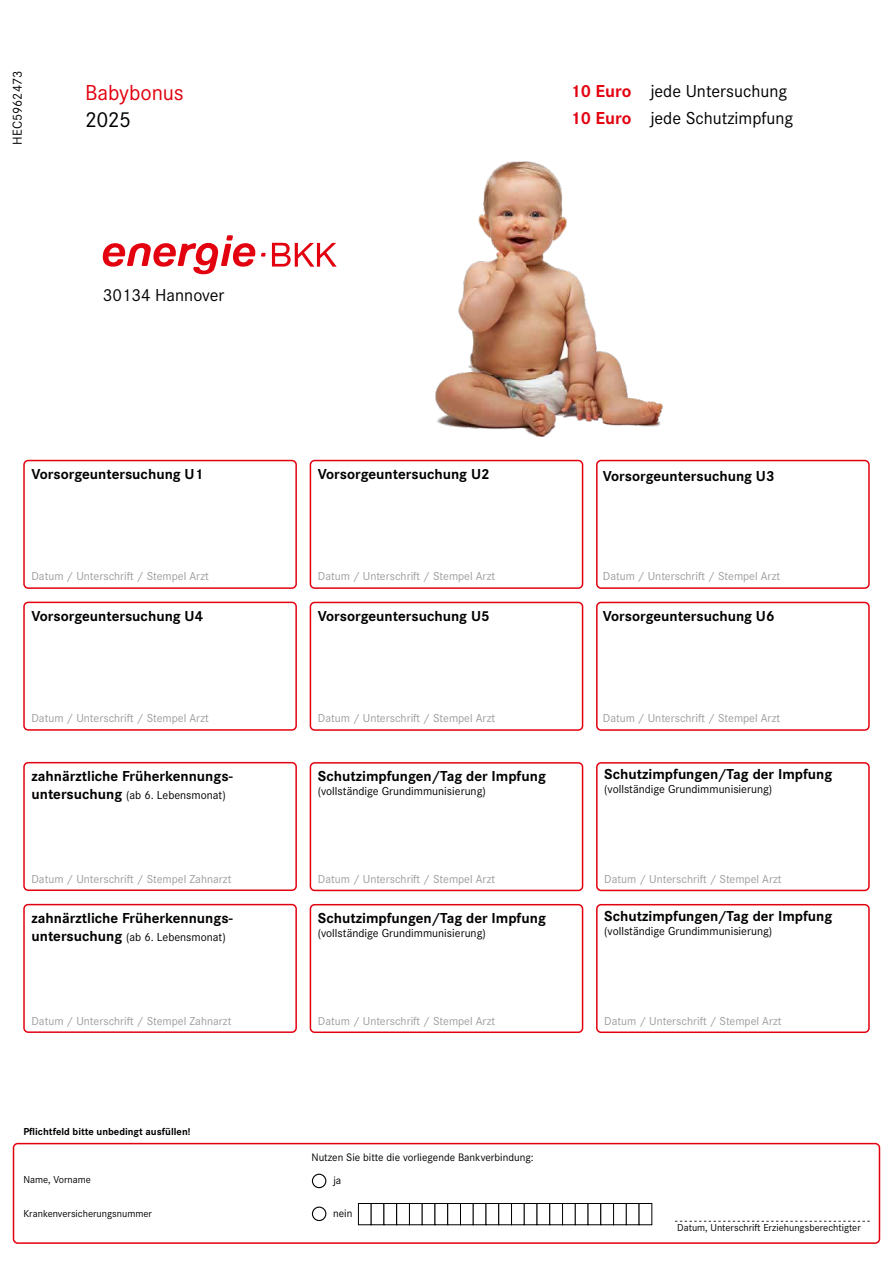
<style>
.page{position:relative;width:893px;height:1263px;background:#fff}
.page>*{position:absolute;margin:0;border:0;box-sizing:border-box;transform-origin:0 0}
.t1{font:22.5px "Corporate S Pro";letter-spacing:-.005em;color:#e3000f}
.t2{font:22.5px "Corporate S Pro";color:#000}
.t3{font:18px/27px "Corporate S Pro";color:#000}
.t4{font:700 15px "Corporate S Pro";color:#000}
.t5{font:13.5px "Corporate S Pro";color:#000}
.t6{font:12px "Corporate S Pro";color:#9c9d9d}
.t7{font:12px "Corporate S Pro";color:#000}
.t8{font:11.25px "Corporate S Pro";color:#000}
.t9{font:10.5px "Corporate S Pro";color:#000}
.t10{font:700 10.5px "Corporate S Pro";color:#000}
.s1{font-weight:700;color:#e3000f}
.s2{font-weight:700;font-size:15px}
</style>
<div class="page">
<div style="left:596px;top:602px;width:274px;height:129px;border:2px solid #e3000f;border-radius:4px"></div>
<div style="left:23px;top:602px;width:274px;height:129px;border:2px solid #e3000f;border-radius:4px"></div>
<div style="left:310px;top:602px;width:273px;height:129px;border:2px solid #e3000f;border-radius:4px"></div>
<div style="left:596px;top:460px;width:274px;height:129px;border:2px solid #e3000f;border-radius:4px"></div>
<div style="left:23px;top:460px;width:274px;height:129px;border:2px solid #e3000f;border-radius:4px"></div>
<div style="left:310px;top:460px;width:273px;height:129px;border:2px solid #e3000f;border-radius:4px"></div>
<svg style="left:103px;top:235px;width:152px;height:40px"></svg>
<svg style="left:272px;top:243px;width:65px;height:24px"></svg>
<svg style="left:261px;top:253px;width:5px;height:4px"></svg>
<img style="left:435px;top:161px;width:228px;height:276px">
<svg style="left:675px;top:1221px;width:195px;height:1px"></svg>
<div style="left:312px;top:1206px;width:14px;height:15px;border:1px solid #000;border-radius:50%"></div>
<div style="left:358px;top:1203px;width:13px;height:22px;border:1px solid #000"></div>
<div style="left:371px;top:1203px;width:13px;height:22px;border:1px solid #000"></div>
<div style="left:396px;top:1203px;width:14px;height:22px;border:1px solid #000"></div>
<div style="left:409px;top:1203px;width:13px;height:22px;border:1px solid #000"></div>
<div style="left:422px;top:1203px;width:13px;height:22px;border:1px solid #000"></div>
<div style="left:435px;top:1203px;width:13px;height:22px;border:1px solid #000"></div>
<div style="left:460px;top:1203px;width:13px;height:22px;border:1px solid #000"></div>
<div style="left:486px;top:1203px;width:13px;height:22px;border:1px solid #000"></div>
<div style="left:511px;top:1203px;width:13px;height:22px;border:1px solid #000"></div>
<div style="left:524px;top:1203px;width:13px;height:22px;border:1px solid #000"></div>
<div style="left:537px;top:1203px;width:13px;height:22px;border:1px solid #000"></div>
<div style="left:562px;top:1203px;width:13px;height:22px;border:1px solid #000"></div>
<div style="left:575px;top:1203px;width:13px;height:22px;border:1px solid #000"></div>
<div style="left:588px;top:1203px;width:13px;height:22px;border:1px solid #000"></div>
<div style="left:613px;top:1203px;width:13px;height:22px;border:1px solid #000"></div>
<div style="left:626px;top:1203px;width:13px;height:22px;border:1px solid #000"></div>
<div style="left:312px;top:1174px;width:14px;height:14px;border:1px solid #000;border-radius:50%"></div>
<div style="left:596px;top:762px;width:274px;height:129px;border:2px solid #e3000f;border-radius:4px"></div>
<div style="left:310px;top:762px;width:273px;height:129px;border:2px solid #e3000f;border-radius:4px"></div>
<div style="left:596px;top:904px;width:274px;height:129px;border:2px solid #e3000f;border-radius:4px"></div>
<div style="left:310px;top:904px;width:273px;height:129px;border:2px solid #e3000f;border-radius:4px"></div>
<div style="left:23px;top:762px;width:274px;height:129px;border:2px solid #e3000f;border-radius:4px"></div>
<div style="left:23px;top:904px;width:274px;height:129px;border:2px solid #e3000f;border-radius:4px"></div>
<div style="left:13px;top:1143px;width:867px;height:101px;border:2px solid #e3000f;border-radius:4px"></div>
<p class="t5" style="left:8px;top:145px;width:75px;rotate:-90deg">HEC5962473</p>
<h1 class="t1" style="left:85px;top:76px;width:100px">Babybonus</h1>
<h1 class="t2" style="left:85px;top:103px;width:48px">2025</h1>
<h2 class="t3" style="left:570px;top:76px;width:224px"><span class="s1">10 Euro</span> jede Untersuchung<br><span class="s1">10 Euro</span> jede Schutzimpfung</h2>
<h2 class="t3" style="left:103px;top:280px;width:123px">30134 Hannover</h2>
<p class="t4" style="left:31px;top:462px;width:173px">Vorsorgeuntersuchung U1</p>
<p class="t4" style="left:318px;top:462px;width:173px">Vorsorgeuntersuchung U2</p>
<p class="t4" style="left:603px;top:464px;width:173px">Vorsorgeuntersuchung U3</p>
<p class="t6" style="left:31px;top:568px;width:179px">Datum / Unterschrift / Stempel Arzt</p>
<p class="t6" style="left:318px;top:568px;width:179px">Datum / Unterschrift / Stempel Arzt</p>
<p class="t6" style="left:603px;top:568px;width:179px">Datum / Unterschrift / Stempel Arzt</p>
<p class="t4" style="left:31px;top:604px;width:173px">Vorsorgeuntersuchung U4</p>
<p class="t4" style="left:318px;top:604px;width:173px">Vorsorgeuntersuchung U5</p>
<p class="t4" style="left:603px;top:604px;width:173px">Vorsorgeuntersuchung U6</p>
<p class="t6" style="left:31px;top:709px;width:179px">Datum / Unterschrift / Stempel Arzt</p>
<p class="t6" style="left:318px;top:710px;width:179px">Datum / Unterschrift / Stempel Arzt</p>
<p class="t6" style="left:603px;top:710px;width:179px">Datum / Unterschrift / Stempel Arzt</p>
<p class="t4" style="left:31px;top:764px;width:203px">zahnärztliche Früherkennungs-</p>
<p class="t7" style="left:31px;top:786px;width:196px"><span class="s2">untersuchung</span> (ab 6. Lebensmonat)</p>
<p class="t4" style="left:318px;top:764px;width:230px">Schutzimpfungen/Tag der Impfung</p>
<p class="t7" style="left:318px;top:782px;width:169px">(vollständige Grundimmunisierung)</p>
<p class="t4" style="left:604px;top:762px;width:230px">Schutzimpfungen/Tag der Impfung</p>
<p class="t7" style="left:604px;top:781px;width:169px">(vollständige Grundimmunisierung)</p>
<p class="t6" style="left:31px;top:870px;width:202px">Datum / Unterschrift / Stempel Zahnarzt</p>
<p class="t6" style="left:318px;top:870px;width:179px">Datum / Unterschrift / Stempel Arzt</p>
<p class="t6" style="left:604px;top:870px;width:179px">Datum / Unterschrift / Stempel Arzt</p>
<p class="t4" style="left:31px;top:906px;width:203px">zahnärztliche Früherkennungs-</p>
<p class="t7" style="left:31px;top:928px;width:196px"><span class="s2">untersuchung</span> (ab 6. Lebensmonat)</p>
<p class="t4" style="left:318px;top:906px;width:230px">Schutzimpfungen/Tag der Impfung</p>
<p class="t7" style="left:318px;top:924px;width:169px">(vollständige Grundimmunisierung)</p>
<p class="t4" style="left:604px;top:904px;width:230px">Schutzimpfungen/Tag der Impfung</p>
<p class="t7" style="left:604px;top:922px;width:169px">(vollständige Grundimmunisierung)</p>
<p class="t6" style="left:31px;top:1012px;width:202px">Datum / Unterschrift / Stempel Zahnarzt</p>
<p class="t6" style="left:318px;top:1012px;width:179px">Datum / Unterschrift / Stempel Arzt</p>
<p class="t6" style="left:604px;top:1012px;width:179px">Datum / Unterschrift / Stempel Arzt</p>
<p class="t10" style="left:23px;top:1123px;width:169px">Pflichtfeld bitte unbedingt ausfüllen!</p>
<p class="t8" style="left:311px;top:1149px;width:224px">Nutzen Sie bitte die vorliegende Bankverbindung:</p>
<p class="t9" style="left:23px;top:1172px;width:69px">Name, Vorname</p>
<p class="t9" style="left:23px;top:1206px;width:130px">Krankenversicherungsnummer</p>
<p class="t8" style="left:333px;top:1172px;width:10px">ja</p>
<p class="t8" style="left:333px;top:1205px;width:21px">nein</p>
<p class="t9" style="left:677px;top:1220px;width:185px">Datum, Unterschrift Erziehungsberechtigter</p>
</div>
